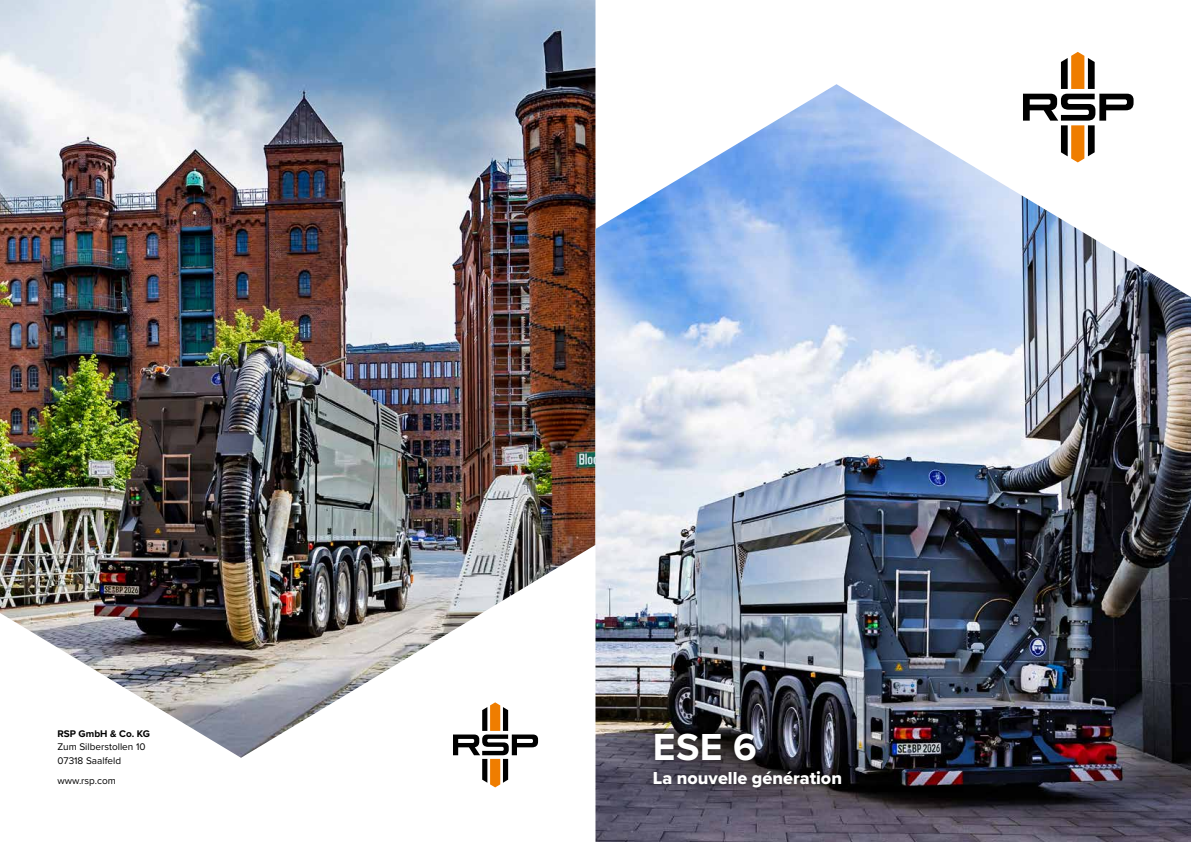
<style>
.page{position:relative;width:1191px;height:842px;background:#fff}
.page>*{position:absolute;margin:0;border:0;box-sizing:border-box;transform-origin:0 0}
.t1{font:700 39px "Proxima Nova";color:#fff}
.t2{font:18px "Proxima Nova Extrabld";color:#fff}
.t3{font:10px/13.5px "Proxima Nova";color:#000}
.t4{font:700 10px "Proxima Nova";color:#000}
</style>
<div class="page">
<img style="left:0;top:0;width:595px;height:758px">
<img style="left:595px;top:84px;width:596px;height:758px">
<div style="left:648px;top:728px;width:198px;height:65px;background:#000;opacity:.45"></div>
<svg style="left:1023px;top:52px;width:110px;height:110px"></svg>
<svg style="left:453px;top:702px;width:85px;height:85px"></svg>
<p class="t4" style="left:57px;top:726px;width:94px">RSP GmbH &amp; Co. KG</p>
<p class="t3" style="left:57px;top:740px;width:90px">Zum Silberstollen 10<br>07318 Saalfeld</p>
<p class="t3" style="left:57px;top:774px;width:60px">www.rsp.com</p>
<h1 class="t1" style="left:653px;top:718px;width:106px">ESE 6</h1>
<h2 class="t2" style="left:653px;top:765px;width:191px">La nouvelle génération</h2>
</div>
